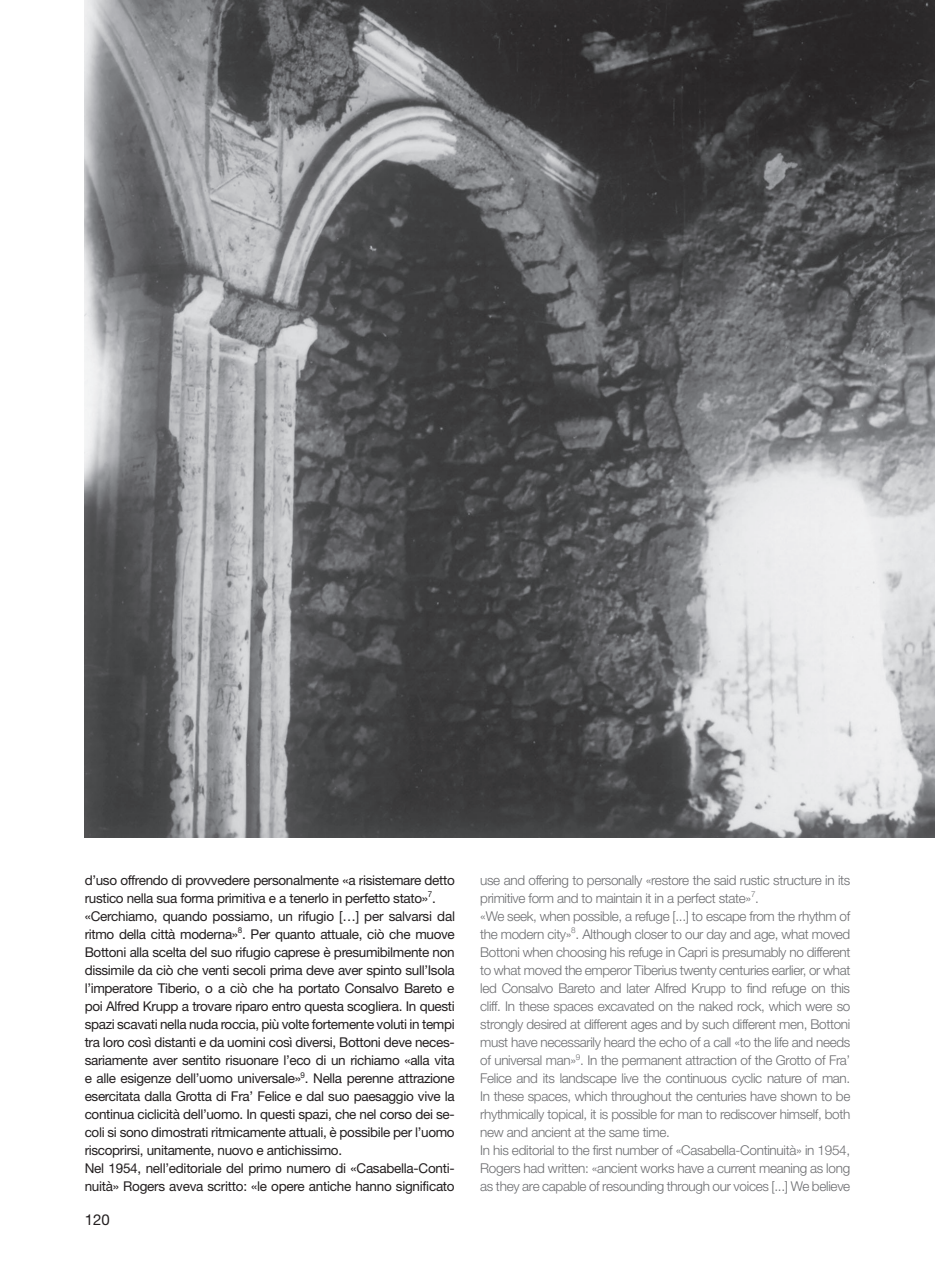
<style>
.page{position:relative;width:935px;height:1263px;background:#fff}
.page>*{position:absolute;margin:0;border:0;box-sizing:border-box;transform-origin:0 0}
.t1{font:15px "Helvetica Neue LT Pro";color:#231f20}
.t2{font:13.5px/18px "Helvetica Neue LT Pro";letter-spacing:-.025em;color:#231f20}
.t3{font:300 13.5px/18px "Helvetica Neue LT Pro";letter-spacing:-.025em;color:#6c6d70}
</style>
<div class="page">
<img style="left:85px;top:0;width:850px;height:837px">
<p class="t2" style="left:85px;top:870px;width:372px">d’uso offrendo di provvedere personalmente «a risistemare detto rustico nella sua forma primitiva e a tenerlo in perfetto stato»<sup>7</sup>. «Cerchiamo, quando possiamo, un rifugio […] per salvarsi dal ritmo della città moderna»<sup>8</sup>. Per quanto attuale, ciò che muove Bottoni alla scelta del suo rifugio caprese è presumibilmente non dissimile da ciò che venti secoli prima deve aver spinto sull’Isola l’imperatore Tiberio, o a ciò che ha portato Consalvo Bareto e poi Alfred Krupp a trovare riparo entro questa scogliera. In questi spazi scavati nella nuda roccia, più volte fortemente voluti in tempi tra loro così distanti e da uomini così diversi, Bottoni deve neces&shy;sariamente aver sentito risuonare l’eco di un richiamo «alla vita e alle esigenze dell’uomo universale»<sup>9</sup>. Nella perenne attrazione esercitata dalla Grotta di Fra’ Felice e dal suo paesaggio vive la continua ciclicità dell’uomo. In questi spazi, che nel corso dei se&shy;coli si sono dimostrati ritmicamente attuali, è possibile per l’uomo riscoprirsi, unitamente, nuovo e antichissimo.<br>Nel 1954, nell’editoriale del primo numero di «Casabella-Conti&shy;nuità» Rogers aveva scritto: «le opere antiche hanno significato</p>
<p class="t3" style="left:480px;top:870px;width:371px">use and offering to personally «restore the said rustic structure in its primitive form and to maintain it in a perfect state»<sup>7</sup>.<br>«We seek, when possible, a refuge [...] to escape from the rhythm of the modern city»<sup>8</sup>. Although closer to our day and age, what moved Bottoni when choosing his refuge in Capri is presumably no different to what moved the emperor Tiberius twenty centuries earlier, or what led Consalvo Bareto and later Alfred Krupp to find refuge on this cliff. In these spaces excavated on the naked rock, which were so strongly desired at different ages and by such different men, Bottoni must have necessarily heard the echo of a call «to the life and needs of universal man»<sup>9</sup>. In the permanent attraction of the Grotto of Fra’ Felice and its landscape live the continuous cyclic nature of man.<br>In these spaces, which throughout the centuries have shown to be rhythmically topical, it is possible for man to rediscover himself, both new and ancient at the same time.<br>In his editorial to the first number of «Casabella-Continuità» in 1954, Rogers had written: «ancient works have a current meaning as long as they are capable of resounding through our voices [...] We believe</p>
<p class="t1" style="left:85px;top:1210px;width:27px">120</p>
</div>
